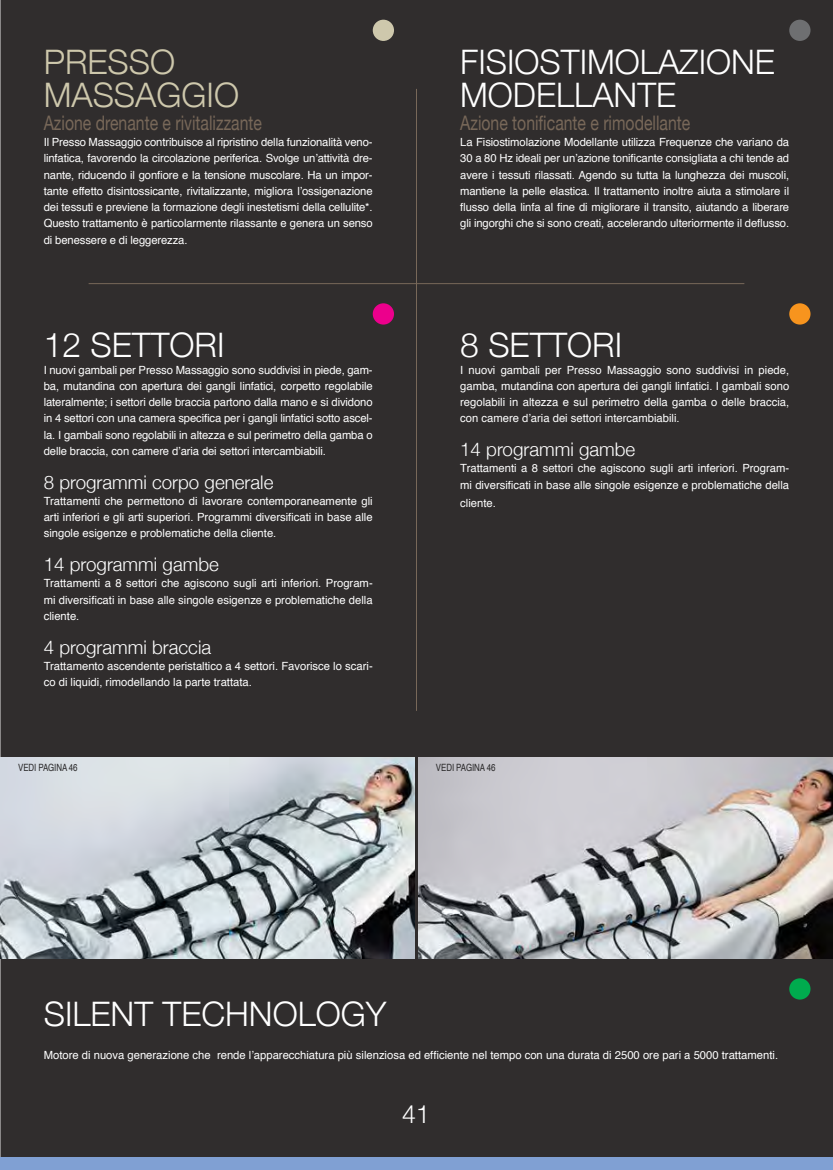
<style>
.page{position:relative;width:833px;height:1170px;background:#fff}
.page>*{position:absolute;margin:0;border:0;box-sizing:border-box;transform-origin:0 0}
.t1{font:300 33.75px/33.8px "Helvetica Neue";color:#fff}
.t2{font:300 33.75px/33.8px "Helvetica Neue";color:#cec8ac}
.t3{font:300 25px "Helvetica Neue";color:#fff}
.t4{font:20px "Helvetica Neue";color:#786859;scale:.79 1}
.t5{font:300 18.75px "Helvetica Neue";color:#fff}
.t6{font:11.25px/16.2px "Helvetica";color:#fff;text-align:justify}
.t7{font:10px "Helvetica";letter-spacing:-.01em;color:#292829;scale:.79 1}
</style>
<div class="page">
<div style="left:0;top:0;width:833px;height:1157px;background:#302d2d"></div>
<hr style="left:416px;top:89px;width:1px;height:621px;background:#786859">
<hr style="left:89px;top:283px;width:655px;height:1px;background:#786859">
<div style="left:373px;top:20px;width:21px;height:21px;background:#cec8ac;border-radius:50%"></div>
<div style="left:373px;top:303px;width:21px;height:21px;background:#ec008c;border-radius:50%"></div>
<div style="left:789px;top:20px;width:21px;height:21px;background:#6e6f71;border-radius:50%"></div>
<div style="left:789px;top:303px;width:21px;height:21px;background:#f7941e;border-radius:50%"></div>
<div style="left:789px;top:978px;width:21px;height:21px;background:#00ab4e;border-radius:50%"></div>
<img style="left:0;top:757px;width:415px;height:201px">
<img style="left:418px;top:757px;width:415px;height:201px">
<div style="left:0;top:1157px;width:833px;height:12px;background:#80a0d3"></div>
<h1 class="t2" style="left:44px;top:43px;width:197px">PRESSO<br>MASSAGGIO</h1>
<h3 class="t4" style="left:44px;top:108px;width:278px">Azione drenante e rivitalizzante</h3>
<p class="t6" style="left:44px;top:134px;width:330px">Il Presso Massaggio contribuisce al ripristino della funzionalità veno&shy;linfatica, favorendo la circolazione periferica. Svolge un’attività dre&shy;nante, riducendo il gonfiore e la tensione muscolare. Ha un impor&shy;tante effetto disintossicante, rivitalizzante, migliora l’ossigenazione dei tessuti e previene la formazione degli inestetismi della cellulite*.<br>Questo trattamento è particolarmente rilassante e genera un senso di benessere e di leggerezza.</p>
<h1 class="t1" style="left:44px;top:326px;width:182px">12 SETTORI</h1>
<p class="t6" style="left:44px;top:362px;width:330px">I nuovi gambali per Presso Massaggio sono suddivisi in piede, gam&shy;ba, mutandina con apertura dei gangli linfatici, corpetto regolabile lateralmente; i settori delle braccia partono dalla mano e si dividono in 4 settori con una camera specifica per i gangli linfatici sotto ascel&shy;la. I gambali sono regolabili in altezza e sul perimetro della gamba o delle braccia, con camere d’aria dei settori intercambiabili.</p>
<h3 class="t5" style="left:44px;top:466px;width:231px">8 programmi corpo generale</h3>
<p class="t6" style="left:44px;top:493px;width:330px">Trattamenti che permettono di lavorare contemporaneamente gli arti inferiori e gli arti superiori. Programmi diversificati in base alle singole esigenze e problematiche della cliente.</p>
<h3 class="t5" style="left:44px;top:549px;width:177px">14 programmi gambe</h3>
<p class="t6" style="left:44px;top:575px;width:330px">Trattamenti a 8 settori che agiscono sugli arti inferiori. Program&shy;mi diversificati in base alle singole esigenze e problematiche della cliente.</p>
<h3 class="t5" style="left:44px;top:631px;width:169px">4 programmi braccia</h3>
<p class="t6" style="left:44px;top:658px;width:330px">Trattamento ascendente peristaltico a 4 settori. Favorisce lo scari&shy;co di liquidi, rimodellando la parte trattata.</p>
<h1 class="t1" style="left:460px;top:43px;width:316px">FISIOSTIMOLAZIONE<br>MODELLANTE</h1>
<h3 class="t4" style="left:460px;top:108px;width:293px">Azione tonificante e rimodellante</h3>
<p class="t6" style="left:460px;top:134px;width:330px">La Fisiostimolazione Modellante utilizza Frequenze che variano da 30 a 80 Hz ideali per un’azione tonificante consigliata a chi tende ad avere i tessuti rilassati. Agendo su tutta la lunghezza dei muscoli, mantiene la pelle elastica. Il trattamento inoltre aiuta a stimolare il flusso della linfa al fine di migliorare il transito, aiutando a liberare gli ingorghi che si sono creati, accelerando ulteriormente il deflusso.</p>
<h1 class="t1" style="left:460px;top:326px;width:163px">8 SETTORI</h1>
<p class="t6" style="left:460px;top:362px;width:330px">I nuovi gambali per Presso Massaggio sono suddivisi in piede, gamba, mutandina con apertura dei gangli linfatici. I gambali sono regolabili in altezza e sul perimetro della gamba o delle braccia, con camere d’aria dei settori intercambiabili.</p>
<h3 class="t5" style="left:460px;top:434px;width:177px">14 programmi gambe</h3>
<p class="t6" style="left:460px;top:460px;width:330px">Trattamenti a 8 settori che agiscono sugli arti inferiori. Program&shy;mi diversificati in base alle singole esigenze e problematiche della</p>
<p class="t6" style="left:460px;top:495px;width:37px">cliente.</p>
<p class="t7" style="left:18px;top:759px;width:77px">VEDI PAGINA 46</p>
<p class="t7" style="left:436px;top:759px;width:77px">VEDI PAGINA 46</p>
<h1 class="t1" style="left:44px;top:995px;width:344px">SILENT TECHNOLOGY</h1>
<p class="t6" style="left:44px;top:1046px;width:736px">Motore di nuova generazione che rende l’apparecchiatura più silenziosa ed efficiente nel tempo con una durata di 2500 ore pari a 5000 trattamenti.</p>
<h2 class="t3" style="left:402px;top:1094px;width:29px">41</h2>
</div>
